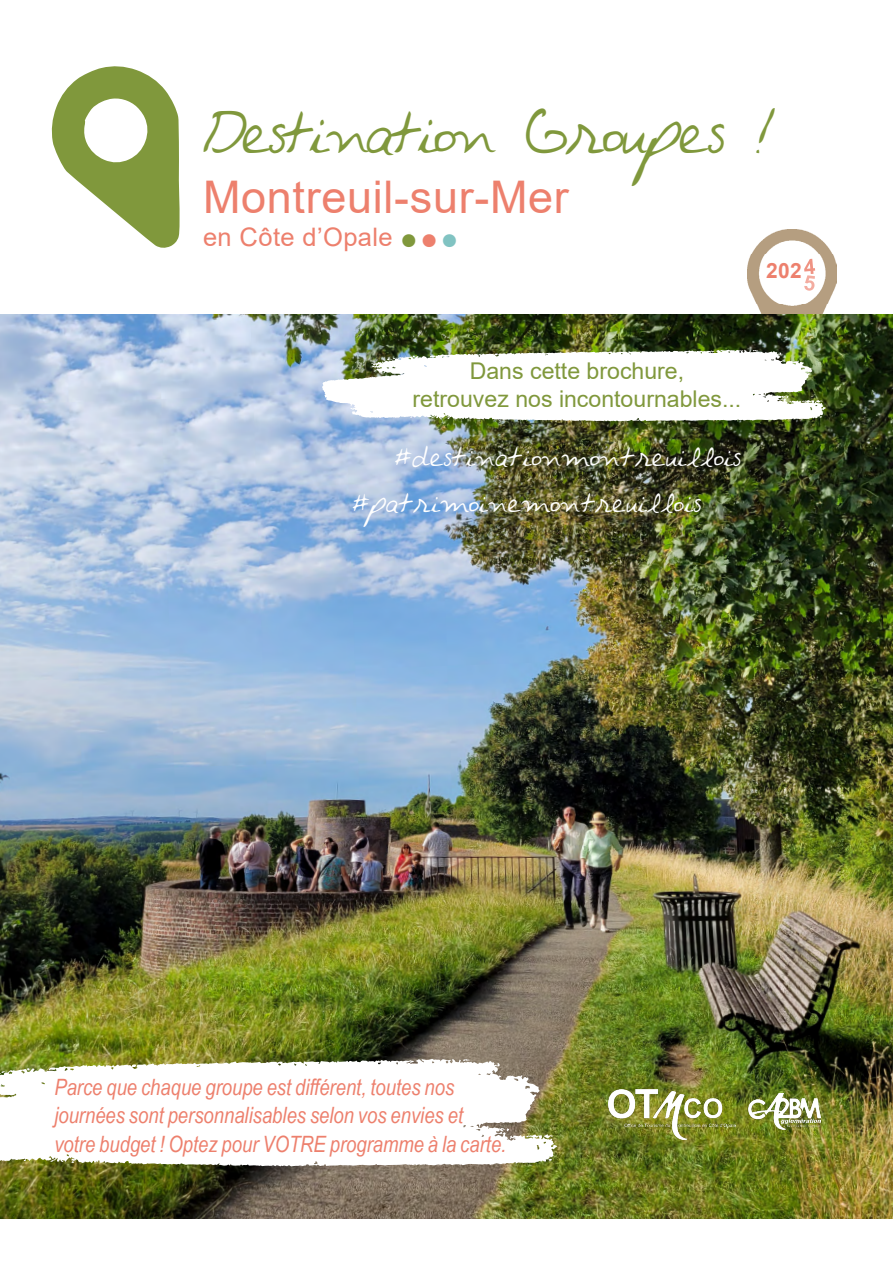
<style>
.page{position:relative;width:893px;height:1263px;background:#fff}
.page>*{position:absolute;margin:0;border:0;box-sizing:border-box;transform-origin:0 0}
.t1{font:49.5px "Avantque...";letter-spacing:-.08em;color:#80983c}
.t2{font:45px "Arial";letter-spacing:.015em;color:#ed806d}
.t3{font:25.5px "Arial";letter-spacing:.015em;color:#ed806d}
.t4{font:23.1px/27.8px "Arial";color:#80983c;text-align:center}
.t5{font:italic 22.5px/28.5px "Arial Narrow";color:#ed806d}
.t6{font:22.5px/46px "Avantque...";color:#fff}
.t7{font:700 21px "Arial";color:#ed806d}
</style>
<div class="page">
<img style="left:748px;top:229px;width:89px;height:86px">
<img style="left:0;top:315px;width:893px;height:903px">
<svg style="left:0;top:1059px;width:557px;height:108px"></svg>
<svg style="left:544px;top:1134px;width:9px;height:4px"></svg>
<svg style="left:49px;top:1067px;width:7px;height:4px"></svg>
<svg style="left:463px;top:1059px;width:6px;height:2px"></svg>
<svg style="left:500px;top:1128px;width:9px;height:3px"></svg>
<svg style="left:0;top:1071px;width:5px;height:4px"></svg>
<svg style="left:322px;top:350px;width:504px;height:72px"></svg>
<img style="left:608px;top:1090px;width:128px;height:50px">
<svg style="left:51px;top:66px;width:129px;height:182px"></svg>
<img style="left:747px;top:1094px;width:74px;height:41px">
<svg style="left:804px;top:259px;width:11px;height:32px"></svg>
<h1 class="t1" style="left:203px;top:107px;width:574px">Destination Groupes !</h1>
<h2 class="t2" style="left:203px;top:166px;width:367px">Montreuil-sur-Mer</h2>
<p class="t3" style="left:203px;top:219px;width:191px">en Côte d’Opale</p>
<p class="t7" style="left:766px;top:256px;width:37px">202</p>
<p class="t4" style="left:413px;top:357px;width:330px">Dans cette brochure,<br>retrouvez nos incontournables...</p>
<p class="t6" style="left:353px;top:436px;width:389px;text-indent:42px">#destinationmontreuillois #patrimoinemontreuillois</p>
<p class="t5" style="left:54px;top:1072px;width:454px">Parce que chaque groupe est différent, toutes nos journées sont personnalisables selon vos envies et votre budget ! Optez pour VOTRE programme à la carte.</p>
</div>
